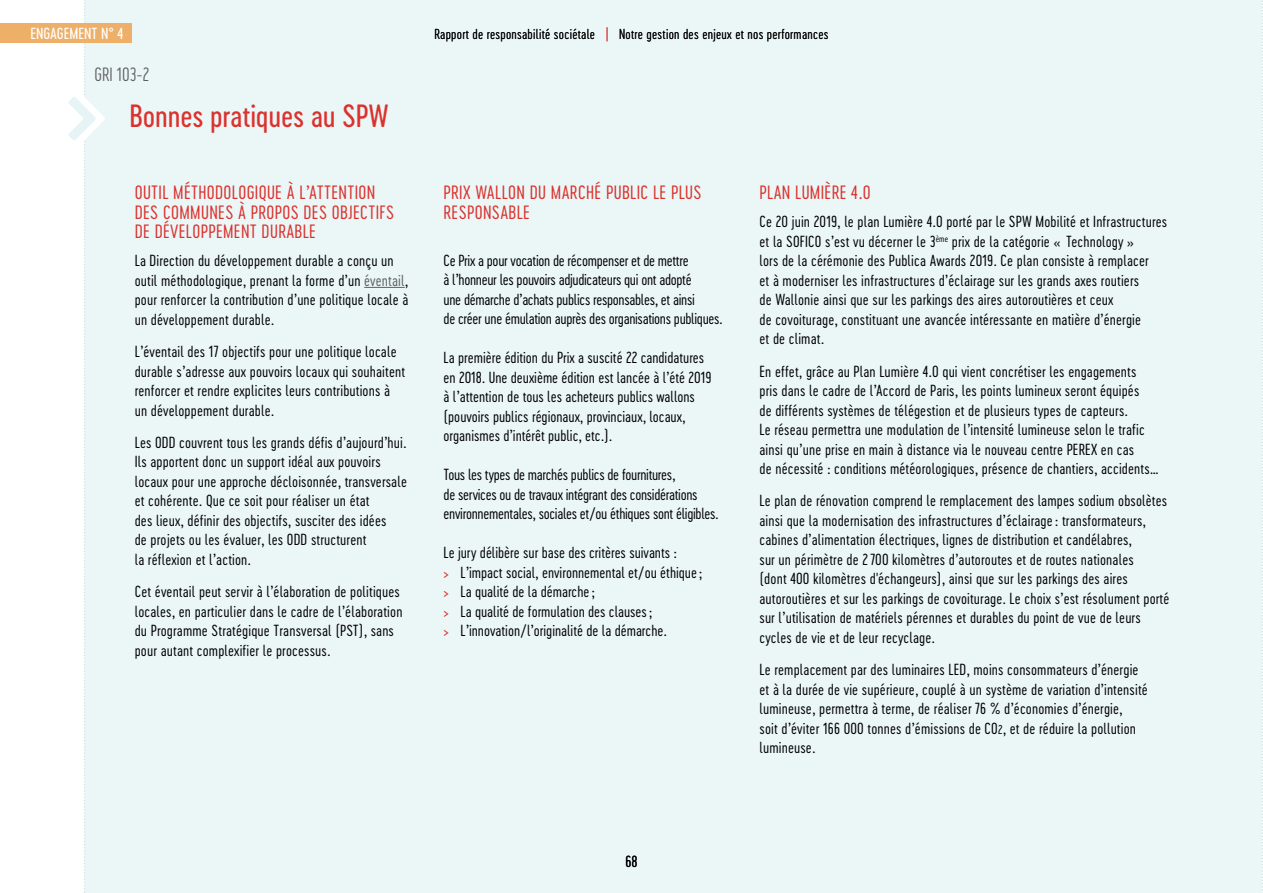
<style>
.page{position:relative;width:1263px;height:893px;background:#fff}
.page>*{position:absolute;margin:0;border:0;box-sizing:border-box;transform-origin:0 0}
.t1{font:30px "Cervo Neue Regular Neue";letter-spacing:-.005em;color:#db322e}
.t2{font:18px/19.5px "Cervo Neue Light Neue";letter-spacing:.02em;color:#db322e}
.t3{font:18px "Cervo Neue Extra Light Neue";color:#5d6162}
.t4{font:15px/19.5px "Cervo Neue Light Neue";letter-spacing:.01em;color:#000}
.t5{font:15px/19.5px "Cervo Neue Light Neue";letter-spacing:-.02em;color:#000}
.t6{font:15px "Cervo Neue Regular Neue";color:#fff}
.t7{font:13.5px "Cervo Neue Extra Light Neue";letter-spacing:.02em;color:#000}
.s1{color:#5d6162}
.s2{color:#db322e}
.s3{font-size:12px}
</style>
<div class="page">
<div style="left:105px;top:0;width:1151px;height:893px;background:#ebf6f7"></div>
<svg style="left:1256px;top:0;width:7px;height:893px;background:#e9f5f6"></svg>
<div style="left:0;top:23px;width:132px;height:19px;background:#eeaf68"></div>
<hr style="left:364px;top:287px;width:41px;height:1px;background:#5d6162">
<svg style="left:55px;top:0;width:50px;height:893px"></svg>
<p class="t6" style="left:30px;top:23px;width:94px">ENGAGEMENT N° 4</p>
<p class="t3" style="left:95px;top:63px;width:56px">GRI 103-2</p>
<h1 class="t1" style="left:130px;top:96px;width:261px">Bonnes pratiques au SPW</h1>
<p class="t2" style="left:135px;top:183px;width:261px">OUTIL MÉTHODOLOGIQUE À L’ATTENTION<br>DES COMMUNES À PROPOS DES OBJECTIFS<br>DE DÉVELOPPEMENT DURABLE</p>
<p class="t4" style="left:135px;top:251px;width:275px">La Direction du développement durable a conçu un outil méthodologique, prenant la forme d’un <span class="s1">éventail</span>, pour renforcer la contribution d’une politique locale à un développement durable.</p>
<p class="t4" style="left:135px;top:342px;width:272px">L’éventail des 17 objectifs pour une politique locale durable s’adresse aux pouvoirs locaux qui souhaitent renforcer et rendre explicites leurs contributions à un développement durable.</p>
<p class="t4" style="left:135px;top:432px;width:274px">Les ODD couvrent tous les grands défis d’aujourd’hui.<br>Ils apportent donc un support idéal aux pouvoirs locaux pour une approche décloisonnée, transversale et cohérente. Que ce soit pour réaliser un état<br>des lieux, définir des objectifs, susciter des idées<br>de projets ou les évaluer, les ODD structurent<br>la réflexion et l’action.</p>
<p class="t4" style="left:135px;top:582px;width:269px">Cet éventail peut servir à l’élaboration de politiques locales, en particulier dans le cadre de l’élaboration du Programme Stratégique Transversal (PST), sans pour autant complexifier le processus.</p>
<p class="t7" style="left:434px;top:26px;width:396px">Rapport de responsabilité sociétale <span class="s2">|</span> Notre gestion des enjeux et nos performances</p>
<p class="t2" style="left:444px;top:183px;width:259px">PRIX WALLON DU MARCHÉ PUBLIC LE PLUS<br>RESPONSABLE</p>
<p class="t5" style="left:444px;top:250px;width:281px">Ce Prix a pour vocation de récompenser et de mettre<br>à l’honneur les pouvoirs adjudicateurs qui ont adopté<br>une démarche d’achats publics responsables, et ainsi<br>de créer une émulation auprès des organisations publiques.</p>
<p class="t4" style="left:444px;top:348px;width:269px">La première édition du Prix a suscité 22 candidatures en 2018. Une deuxième édition est lancée à l’été 2019 à l’attention de tous les acheteurs publics wallons (pouvoirs publics régionaux, provinciaux, locaux, organismes d’intérêt public, etc.).</p>
<p class="t5" style="left:444px;top:465px;width:277px">Tous les types de marchés publics de fournitures,<br>de services ou de travaux intégrant des considérations environnementales, sociales et/ou éthiques sont éligibles.</p>
<p class="t4" style="left:444px;top:543px;width:260px">Le jury délibère sur base des critères suivants :<br><span class="s2">&gt;</span> L’impact social, environnemental et/ou éthique; <span class="s2">&gt;</span> La qualité de la démarche;<br><span class="s2">&gt;</span> La qualité de formulation des clauses;<br><span class="s2">&gt;</span> L’innovation/l’originalité de la démarche.</p>
<p class="t2" style="left:759px;top:183px;width:113px">PLAN LUMIÈRE 4.0</p>
<p class="t4" style="left:759px;top:212px;width:409px">Ce 20 juin 2019, le plan Lumière 4.0 porté par le SPW Mobilité et Infrastructures et la SOFICO s’est vu décerner le 3<sup>ème</sup> prix de la catégorie « Technology »<br>lors de la cérémonie des Publica Awards 2019. Ce plan consiste à remplacer<br>et à moderniser les infrastructures d’éclairage sur les grands axes routiers<br>de Wallonie ainsi que sur les parkings des aires autoroutières et ceux<br>de covoiturage, constituant une avancée intéressante en matière d’énergie<br>et de climat.</p>
<p class="t4" style="left:759px;top:361px;width:401px">En effet, grâce au Plan Lumière 4.0 qui vient concrétiser les engagements<br>pris dans le cadre de l’Accord de Paris, les points lumineux seront équipés<br>de différents systèmes de télégestion et de plusieurs types de capteurs.<br>Le réseau permettra une modulation de l’intensité lumineuse selon le trafic ainsi qu’une prise en main à distance via le nouveau centre PEREX en cas<br>de nécessité : conditions météorologiques, présence de chantiers, accidents…</p>
<p class="t4" style="left:759px;top:491px;width:411px">Le plan de rénovation comprend le remplacement des lampes sodium obsolètes ainsi que la modernisation des infrastructures d’éclairage: transformateurs, cabines d’alimentation électriques, lignes de distribution et candélabres,<br>sur un périmètre de 2700 kilomètres d’autoroutes et de routes nationales<br>(dont 400 kilomètres d'échangeurs), ainsi que sur les parkings des aires autoroutières et sur les parkings de covoiturage. Le choix s’est résolument porté sur l’utilisation de matériels pérennes et durables du point de vue de leurs cycles de vie et de leur recyclage.</p>
<p class="t4" style="left:759px;top:660px;width:390px">Le remplacement par des luminaires LED, moins consommateurs d’énergie et à la durée de vie supérieure, couplé à un système de variation d’intensité lumineuse, permettra à terme, de réaliser 76 % d’économies d’énergie,<br>soit d’éviter 166 000 tonnes d’émissions de CO<span class="s3">2</span>, et de réduire la pollution lumineuse.</p>
<p class="t4" style="left:625px;top:851px;width:14px">68</p>
</div>
